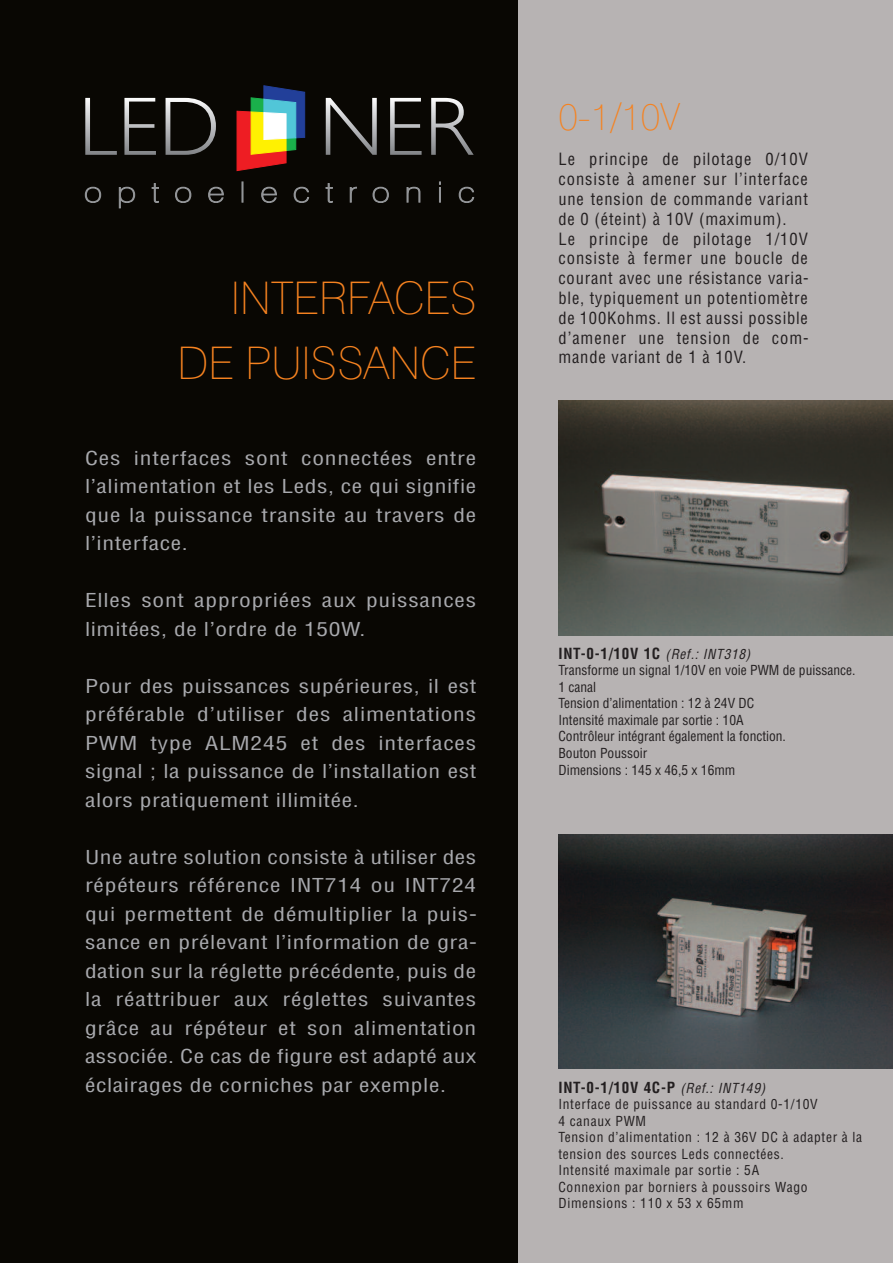
<style>
.page{position:relative;width:893px;height:1263px;background:#fff}
.page>*{position:absolute;margin:0;border:0;box-sizing:border-box;transform-origin:0 0}
.t1{font:45px/64.7px "Swiss 721 Th PFL";color:#f58220;text-align:right}
.t2{font:37.5px "Swiss 721 Th PFL";color:#f58220}
.t3{font:condensed 18.75px/28.5px "Helvetica";letter-spacing:.025em;color:#a8a9ad;text-align:justify;scale:1.25 1}
.t4{font:condensed 16.5px/19.8px "Helvetica";letter-spacing:.05em;color:#231f20}
.t5{font:700 condensed 15px "Helvetica";letter-spacing:.05em;color:#231f20}
.t6{font:condensed 13.5px/16.5px "Helvetica";letter-spacing:.05em;color:#231f20}
.t7{font:condensed 13.5px/16.5px "Helvetica";color:#231f20}
.s1{font-weight:400;font-style:italic;font-size:13.5px}
</style>
<div class="page">
<div style="left:0;top:0;width:518px;height:1263px;background:#090703"></div>
<div style="left:518px;top:0;width:375px;height:1263px;background:#b7b3b3"></div>
<img style="left:85px;top:98px;width:389px;height:57px">
<svg style="left:85px;top:182px;width:389px;height:26px"></svg>
<svg style="left:237px;top:86px;width:68px;height:85px"></svg>
<img style="left:558px;top:401px;width:335px;height:234px">
<img style="left:558px;top:834px;width:335px;height:234px">
<h1 class="t1" style="left:177px;top:270px;width:300px">INTERFACES<br>DE PUISSANCE</h1>
<p class="t3" style="left:85px;top:444px;width:314px">Ces interfaces sont connectées entre l’alimentation et les Leds, ce qui signifie que la puissance transite au travers de l’interface.</p>
<p class="t3" style="left:85px;top:587px;width:314px">Elles sont appropriées aux puissances limitées, de l’ordre de 150W.</p>
<p class="t3" style="left:85px;top:672px;width:314px">Pour des puissances supérieures, il est préférable d’utiliser des alimentations PWM type ALM245 et des interfaces signal ; la puissance de l’installation est alors pratiquement illimitée.</p>
<p class="t3" style="left:85px;top:843px;width:315px">Une autre solution consiste à utiliser des répéteurs référence INT714 ou INT724 qui permettent de démultiplier la puis&shy;sance en prélevant l’information de gra&shy;dation sur la réglette précédente, puis de la réattribuer aux réglettes suivantes grâce au répéteur et son alimentation associée. Ce cas de figure est adapté aux éclairages de corniches par exemple.</p>
<h2 class="t2" style="left:558px;top:103px;width:123px">0-1/10V</h2>
<p class="t4" style="left:558px;top:150px;width:252px">Le principe de pilotage 0/10V consiste à amener sur l’interface une tension de commande variant de 0 (éteint) à 10V (maximum).<br>Le principe de pilotage 1/10V consiste à fermer une boucle de courant avec une résistance varia&shy;ble, typiquement un potentiomètre de 100Kohms. Il est aussi possible d’amener une tension de com&shy;mande variant de 1 à 10V.</p>
<p class="t5" style="left:558px;top:645px;width:193px">INT-0-1/10V 1C <span class="s1">(Ref.: INT318)</span></p>
<p class="t7" style="left:558px;top:662px;width:299px">Transforme un signal 1/10V en voie PWM de puissance.<br>1 canal<br>Tension d’alimentation : 12 à 24V DC<br>Intensité maximale par sortie : 10A<br>Contrôleur intégrant également la fonction.<br>Bouton Poussoir<br>Dimensions : 145 x 46,5 x 16mm</p>
<p class="t5" style="left:558px;top:1078px;width:208px">INT-0-1/10V 4C-P <span class="s1">(Ref.: INT149)</span></p>
<p class="t6" style="left:558px;top:1096px;width:305px">Interface de puissance au standard 0-1/10V<br>4 canaux PWM<br>Tension d’alimentation : 12 à 36V DC à adapter à la tension des sources Leds connectées.<br>Intensité maximale par sortie : 5A<br>Connexion par borniers à poussoirs Wago Dimensions : 110 x 53 x 65mm</p>
</div>
